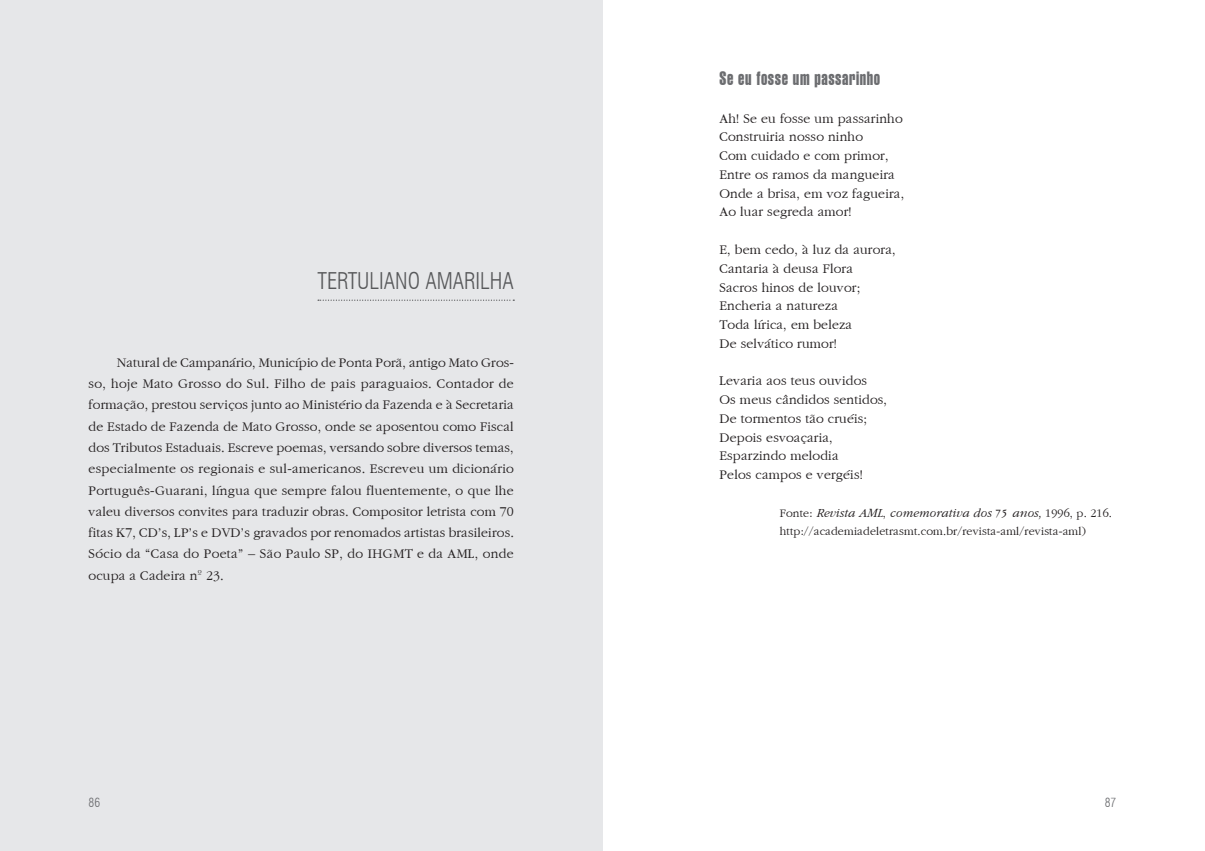
<style>
.page{position:relative;width:1205px;height:851px;background:#fff}
.page>*{position:absolute;margin:0;border:0;box-sizing:border-box;transform-origin:0 0}
.t1{font:300 condensed 22.5px "Swiss 721 BT";color:#57585a}
.t2{font:18.75px "Swiss 911 BT Extra Compressed";letter-spacing:.035em;color:#6c6d70}
.t3{font:14.38px/18.8px "Garnet";letter-spacing:.015em;color:#231f20}
.t4{font:12.5px/18.8px "Garnet";letter-spacing:.015em;color:#231f20}
.t5{font:300 condensed 12.5px "Swiss 721 BT";color:#6c6d70}
.s1{font-style:italic}
</style>
<div class="page">
<div style="left:0;top:0;width:602px;height:850px;background:#e6e7e9"></div>
<svg style="left:318px;top:299px;width:196px;height:2px"></svg>
<h1 class="t1" style="left:317px;top:267px;width:198px">TERTULIANO AMARILHA</h1>
<p class="t3" style="left:89px;top:352px;width:427px;line-height:21.2px;text-align:justify;text-indent:28px">Natural de Campanário, Município de Ponta Porã, antigo Mato Gros&shy;so, hoje Mato Grosso do Sul. Filho de pais paraguaios. Contador de formação, prestou serviços junto ao Ministério da Fazenda e à Secretaria de Estado de Fazenda de Mato Grosso, onde se aposentou como Fiscal dos Tributos Estaduais. Escreve poemas, versando sobre diversos temas, especialmente os regionais e sul-americanos. Escreveu um dicionário Português-Guarani, língua que sempre falou fluentemente, o que lhe valeu diversos convites para traduzir obras. Compositor letrista com 70 fitas K7, CD’s, LP’s e DVD’s gravados por renomados artistas brasileiros.<br>Sócio da “Casa do Poeta” – São Paulo SP, do IHGMT e da AML, onde ocupa a Cadeira nº 23.</p>
<h2 class="t2" style="left:719px;top:68px;width:162px">Se eu fosse um passarinho</h2>
<p class="t3" style="left:719px;top:109px;width:186px">Ah! Se eu fosse um passarinho<br>Construiria nosso ninho<br>Com cuidado e com primor,<br>Entre os ramos da mangueira<br>Onde a brisa, em voz fagueira,<br>Ao luar segreda amor!</p>
<p class="t3" style="left:719px;top:240px;width:178px">E, bem cedo, à luz da aurora,<br>Cantaria à deusa Flora<br>Sacros hinos de louvor;<br>Encheria a natureza<br>Toda lírica, em beleza<br>De selvático rumor!</p>
<p class="t3" style="left:719px;top:371px;width:169px">Levaria aos teus ouvidos<br>Os meus cândidos sentidos,<br>De tormentos tão cruéis;<br>Depois esvoaçaria,<br>Esparzindo melodia<br>Pelos campos e vergéis!</p>
<p class="t4" style="left:780px;top:503px;width:334px">Fonte: <span class="s1">Revista AML</span>, <span class="s1">comemorativa dos 75 anos,</span> 1996, p. 216. http://academiadeletrasmt.com.br/revista-aml/revista-aml)</p>
<p class="t5" style="left:89px;top:795px;width:13px">86</p>
<p class="t5" style="left:1104px;top:795px;width:13px">87</p>
</div>
